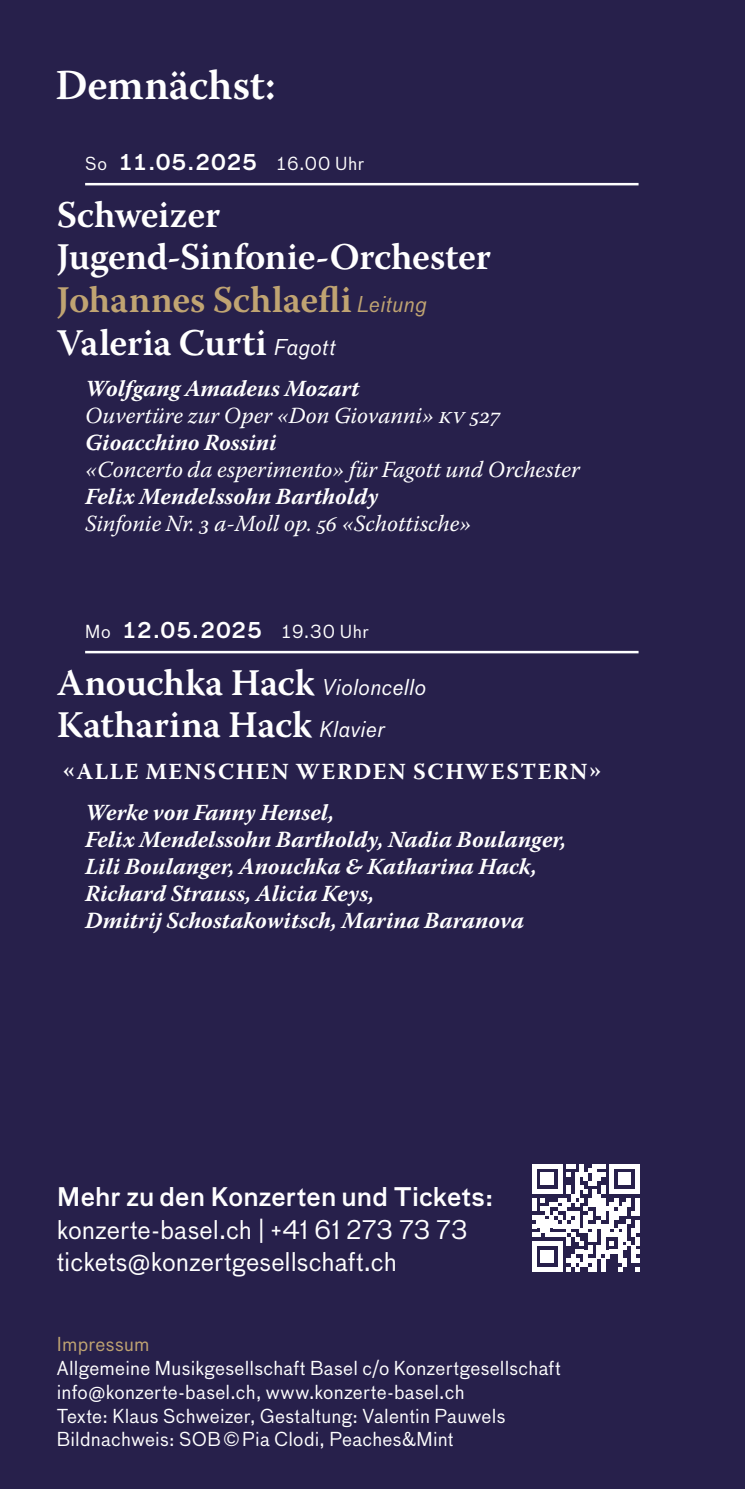
<style>
.page{position:relative;width:745px;height:1489px;background:#fff}
.page>*{position:absolute;margin:0;border:0;box-sizing:border-box;transform-origin:0 0}
.t1{font:600 42.5px "Warnock Pro";letter-spacing:-.005em;color:#fff}
.t2{font:600 37.5px/42.5px "Warnock Pro";letter-spacing:-.005em;color:#fff}
.t3{font:25px/32.5px "Bau LF";color:#fff}
.t4{font:500 25px "Bau LF";color:#fff}
.t5{font:italic 700 23px/27px "Warnock Pro";color:#fff}
.t6{font:italic 23px "Warnock Pro";color:#fff}
.t7{font:700 23px "Warnock Pro";letter-spacing:.065em;color:#fff}
.t8{font:18.75px/23.8px "Bau LF";letter-spacing:.015em;color:#fff}
.t9{font:18.75px "Bau LF";letter-spacing:.015em;color:#c0a472}
.t10{font:17.5px "Bau TF";letter-spacing:.035em;color:#fff}
.s1{font-weight:500;font-size:21.25px}
.s2{color:#c0a472}
.s3{font-family:"Bau TF";font-weight:400;font-style:italic;font-size:21.25px;color:#c0a472}
.s4{font-family:"Bau TF";font-weight:400;font-style:italic;font-size:21.25px}
</style>
<div class="page">
<div style="left:0;top:0;width:744px;height:1488px;background:#27204b"></div>
<hr style="left:85px;top:183px;width:553px;height:2px;background:#fff">
<hr style="left:85px;top:651px;width:553px;height:2px;background:#fff">
<svg style="left:532px;top:1164px;width:107px;height:107px"></svg>
<h1 class="t1" style="left:55px;top:60px;width:221px">Demnächst:</h1>
<p class="t10" style="left:85px;top:153px;width:280px">So <span class="s1">11.05.2025</span> 16.00 Uhr</p>
<h2 class="t2" style="left:57px;top:193px;width:435px">Schweizer<br>Jugend-Sinfonie-Orchester<br><span class="s2">Johannes Schlaefli</span> <span class="s3">Leitung<br></span>Valeria Curti <span class="s4">Fagott</span></h2>
<p class="t5" style="left:85px;top:374px;width:275px">Wolfgang Amadeus Mozart</p>
<p class="t6" style="left:85px;top:401px;width:416px">Ouvertüre zur Oper «Don Giovanni» KV 527</p>
<p class="t5" style="left:85px;top:428px;width:193px">Gioacchino Rossini</p>
<p class="t6" style="left:85px;top:455px;width:496px">«Concerto da esperimento» für Fagott und Orchester</p>
<p class="t5" style="left:85px;top:482px;width:294px">Felix Mendelssohn Bartholdy</p>
<p class="t6" style="left:85px;top:509px;width:387px">Sinfonie Nr. 3 a-Moll op. 56 «Schottische»</p>
<p class="t10" style="left:85px;top:621px;width:285px">Mo <span class="s1">12.05.2025</span> 19.30 Uhr</p>
<h2 class="t2" style="left:57px;top:660px;width:370px">Anouchka Hack <span class="s4">Violoncello<br></span>Katharina Hack <span class="s4">Klavier</span></h2>
<p class="t7" style="left:62px;top:757px;width:540px">«ALLE MENSCHEN WERDEN SCHWESTERN»</p>
<p class="t5" style="left:85px;top:798px;width:482px">Werke von Fanny Hensel,<br>Felix Mendelssohn Bartholdy, Nadia Boulanger, Lili Boulanger, Anouchka &amp; Katharina Hack, Richard Strauss, Alicia Keys,<br>Dmitrij Schostakowitsch, Marina Baranova</p>
<p class="t4" style="left:57px;top:1182px;width:438px">Mehr zu den Konzerten und Tickets:</p>
<p class="t3" style="left:57px;top:1213px;width:412px">konzerte-basel.ch | +41 61 273 73 73 tickets@konzertgesellschaft.ch</p>
<p class="t9" style="left:57px;top:1333px;width:94px">Impressum</p>
<p class="t8" style="left:57px;top:1356px;width:505px">Allgemeine Musikgesellschaft Basel c/o Konzertgesellschaft info@konzerte-basel.ch, www.konzerte-basel.ch<br>Texte: Klaus Schweizer, Gestaltung: Valentin Pauwels Bildnachweis: SOB©Pia Clodi, Peaches&amp;Mint</p>
</div>
